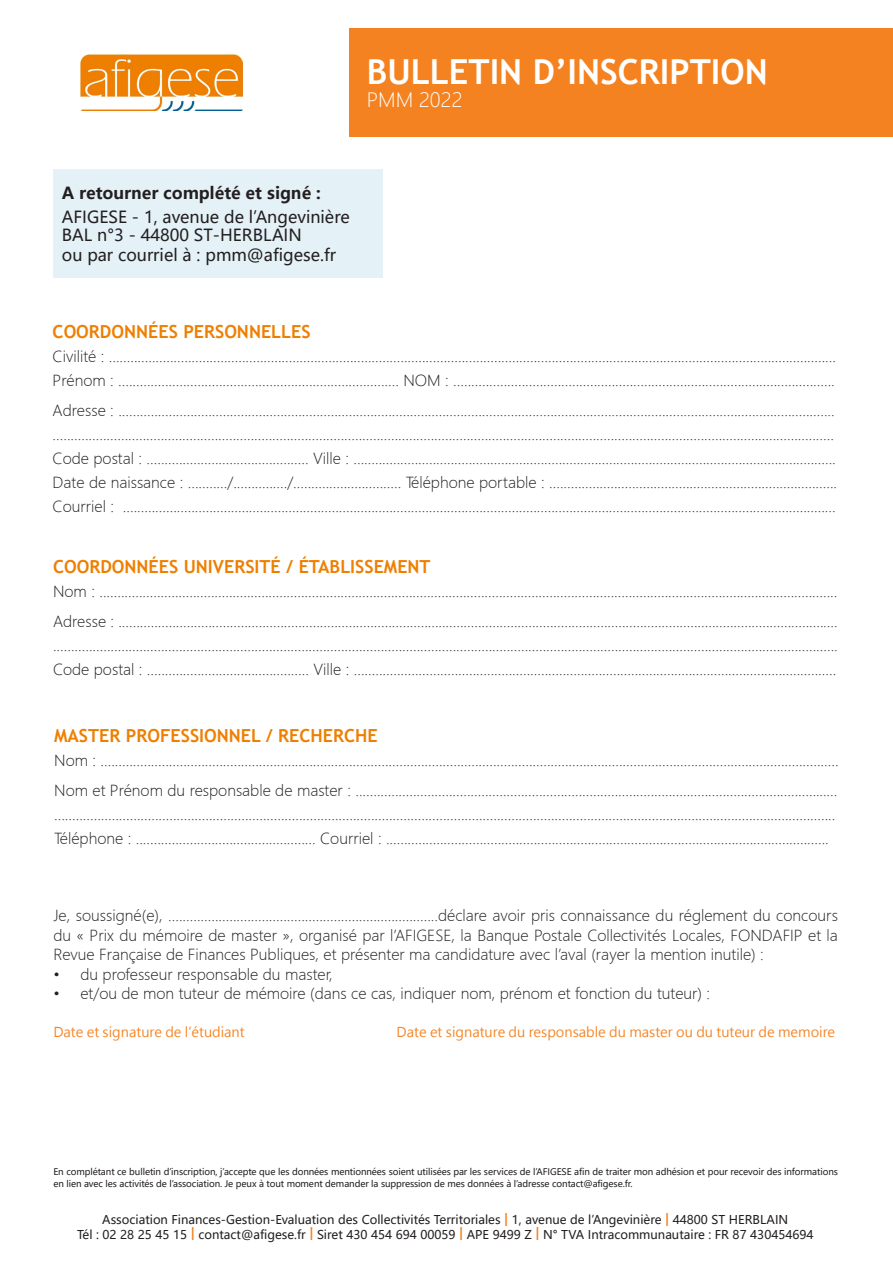
<style>
.page{position:relative;width:893px;height:1263px;background:#fff}
.page>*{position:absolute;margin:0;border:0;box-sizing:border-box;transform-origin:0 0}
.t1{font:700 34.5px "Trebuchet MS";color:#fff}
.t2{font:19.5px "Microsoft Ya Hei UI Light";color:#fff}
.t3{font:700 18px "Trebuchet MS";color:#ee7f00}
.t4{font:16.5px "Microsoft Ya Hei UI";color:#231f20}
.t5{font:700 16.5px "Microsoft Ya Hei UI";color:#231f20}
.t6{font:300 15px/19.5px "Microsoft Ya Hei";color:#231f20}
.t7{font:13.5px "Microsoft Jheng Hei UI Regular";color:#f58220}
.t8{font:12px "Microsoft Ya Hei UI";color:#231f20}
.t9{font:9px/12px "Microsoft Ya Hei UI";letter-spacing:-.01em;color:#231f20}
.s1{font-weight:700;color:#f58220}
</style>
<div class="page">
<img style="left:81px;top:54px;width:162px;height:57px">
<div style="left:350px;top:28px;width:543px;height:108px;background:#f58220"></div>
<div style="left:53px;top:169px;width:330px;height:108px;background:#e4f1f7"></div>
<p class="t1" style="left:367px;top:50px;width:402px">BULLETIN D’INSCRIPTION</p>
<p class="t2" style="left:367px;top:87px;width:97px">PMM 2022</p>
<p class="t5" style="left:62px;top:181px;width:260px">A retourner complété et signé :</p>
<p class="t4" style="left:62px;top:206px;width:289px">AFIGESE - 1, avenue de l’Angevinière</p>
<p class="t4" style="left:62px;top:224px;width:241px">BAL n°3 - 44800 ST-HERBLAIN</p>
<p class="t4" style="left:62px;top:243px;width:276px">ou par courriel à : pmm@afigese.fr</p>
<p class="t3" style="left:53px;top:320px;width:259px">COORDONNÉES PERSONNELLES</p>
<p class="t6" style="left:53px;top:346px;width:785px">Civilité : ..........................................................................................................................................................................................................</p>
<p class="t6" style="left:53px;top:370px;width:784px">Prénom : .............................................................................. NOM : ..........................................................................................................</p>
<p class="t6" style="left:53px;top:400px;width:784px">Adresse : .......................................................................................................................................................................................................</p>
<p class="t6" style="left:53px;top:424px;width:783px">.........................................................................................................................................................................................................................</p>
<p class="t6" style="left:53px;top:448px;width:785px">Code postal : ............................................. Ville : ......................................................................................................................................</p>
<p class="t6" style="left:53px;top:472px;width:786px">Date de naissance : .........../.............../.............................. Téléphone portable : ................................................................................</p>
<p class="t6" style="left:53px;top:496px;width:785px">Courriel : ......................................................................................................................................................................................................</p>
<p class="t3" style="left:53px;top:555px;width:379px">COORDONNÉES UNIVERSITÉ / ÉTABLISSEMENT</p>
<p class="t6" style="left:53px;top:576px;width:786px;line-height:30px">Nom : .............................................................................................................................................................................................................<br>Adresse : ........................................................................................................................................................................................................</p>
<p class="t6" style="left:53px;top:635px;width:786px">..........................................................................................................................................................................................................................</p>
<p class="t6" style="left:53px;top:659px;width:785px">Code postal : ............................................. Ville : ......................................................................................................................................</p>
<p class="t3" style="left:54px;top:724px;width:325px">MASTER PROFESSIONNEL / RECHERCHE</p>
<p class="t6" style="left:54px;top:750px;width:786px">Nom : .............................................................................................................................................................................................................</p>
<p class="t6" style="left:54px;top:778px;width:785px;line-height:24px">Nom et Prénom du responsable de master : ...................................................................................................................................... .........................................................................................................................................................................................................................<br>Téléphone : .................................................. Courriel : ...........................................................................................................................</p>
<p class="t6" style="left:53px;top:906px;width:786px;text-align:justify">Je, soussigné(e), ...........................................................................déclare avoir pris connaissance du réglement du concours du « Prix du mémoire de master », organisé par l’AFIGESE, la Banque Postale Collectivités Locales, FONDAFIP et la Revue Française de Finances Publiques, et présenter ma candidature avec l’aval (rayer la mention inutile) :</p>
<p class="t6" style="left:53px;top:964px;width:281px">• du professeur responsable du master,</p>
<p class="t6" style="left:53px;top:984px;width:658px">• et/ou de mon tuteur de mémoire (dans ce cas, indiquer nom, prénom et fonction du tuteur) :</p>
<p class="t7" style="left:53px;top:1023px;width:193px">Date et signature de l’étudiant</p>
<p class="t7" style="left:397px;top:1023px;width:440px">Date et signature du responsable du master ou du tuteur de memoire</p>
<p class="t9" style="left:53px;top:1165px;width:786px">En complétant ce bulletin d’inscription, j’accepte que les données mentionnées soient utilisées par les services de l’AFIGESE afin de traiter mon adhésion et pour recevoir des informations en lien avec les activités de l’association. Je peux à tout moment demander la suppression de mes données à l’adresse contact@afigese.fr.</p>
<p class="t8" style="left:102px;top:1212px;width:687px">Association Finances-Gestion-Evaluation des Collectivités Territoriales <span class="s1">|</span> 1, avenue de l’Angevinière <span class="s1">|</span> 44800 ST HERBLAIN</p>
<p class="t8" style="left:77px;top:1226px;width:738px">Tél : 02 28 25 45 15 <span class="s1">|</span> contact@afigese.fr <span class="s1">|</span> Siret 430 454 694 00059 <span class="s1">|</span> APE 9499 Z <span class="s1">|</span> N° TVA Intracommunautaire : FR 87 430454694</p>
</div>
